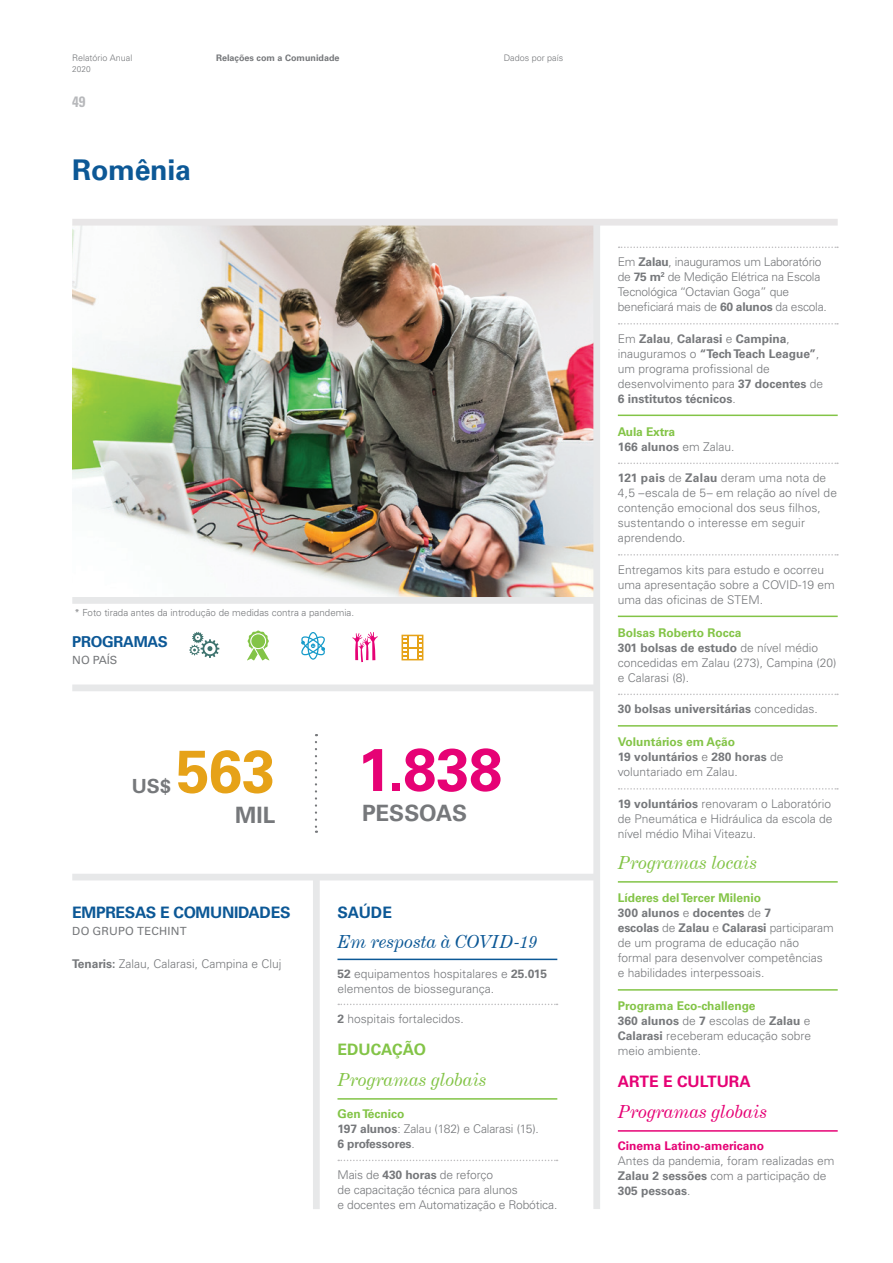
<style>
.page{position:relative;width:893px;height:1263px;background:#fff}
.page>*{position:absolute;margin:0;border:0;box-sizing:border-box;transform-origin:0 0}
.txt___texto_general{font:700 60px "Univers LT Std";color:#e60275}
.txt___texto_general-2{font:700 60px "Univers LT Std";color:#e6a218}
.txt___texto_general-3{font:700 28.5px "Univers LT Std";letter-spacing:-.01em;color:#0c5896}
.txt___texto_general-4{font:700 22.5px "Univers LT Std";letter-spacing:-.005em;color:#76787b}
.txt___texto_general-5{font:700 19.5px "Univers LT Std";color:#76787b}
.N2_Educaion_Global{font:italic 18px "Century Expanded BT";color:#83c447}
.N2_Salud_COVID{font:italic 18px "Century Expanded BT";color:#0c5896}
.N2_Cultura_Global{font:italic 18px "Century Expanded BT";color:#e60275}
.N1_Cartel_comunida{font:700 15.75px "Univers LT Std";letter-spacing:-.02em;color:#0c5896}
.N1_Cultura{font:700 15.75px "Univers LT Std";color:#e60275}
.N1_Educacion{font:700 15.75px "Univers LT Std";color:#83c447}
.N1_Salud{font:700 15.75px "Univers LT Std";color:#0c5896}
.N1_Cartel_comunida-2{font:700 15px "Univers LT Std";letter-spacing:-.02em;color:#0c5896}
.t1{font:700 condensed 15px "Univers LT Std";color:#b7b8bb}
.N0_Txt_FactSheet{font:300 12px/15px "Univers LT Std";color:#76787b}
.N0_Txt_FactSheet-2{font:700 12px/15px "Univers LT Std";color:#76787b}
.N0_Txt_FactSheet-3{font:300 12px/15px "Univers LT Std";letter-spacing:-.02em;color:#76787b}
.N0_Txt_FactSheet-4{font:700 12px "Univers LT Std";color:#83c447}
.txt___texto_general-6{font:300 12px "Univers LT Std";color:#76787b}
.N0_Txt_FactSheet-5{font:700 12px "Univers LT Std";color:#e60275}
.txt___texto_general-7{font:11.25px "Univers LT Std";letter-spacing:.015em;color:#76787b}
.N0_Txt_FactSheet-6{font:300 9.75px "Univers LT Std";color:#76787b}
.t2{font:300 9px "Univers LT Std";color:#76787b}
.t3{font:700 9px "Univers LT Std";color:#76787b}
.t4{font:300 8.25px "Univers LT Std";color:#76787b}
.s1{font-weight:700}
.s2{font-weight:300}
</style>
<div class="page">
<img style="left:72px;top:226px;width:521px;height:371px">
<div style="left:72px;top:219px;width:766px;height:7px;background:#e8e6e7"></div>
<div style="left:593px;top:225px;width:7px;height:984px;background:#e7e8e9"></div>
<div style="left:72px;top:597px;width:525px;height:7px;background:#e7e8e9"></div>
<svg style="left:619px;top:247px;width:219px;height:1px"></svg>
<svg style="left:619px;top:323px;width:219px;height:2px"></svg>
<hr style="left:618px;top:415px;width:220px;height:1px;background:#83c447">
<svg style="left:619px;top:463px;width:219px;height:1px"></svg>
<svg style="left:619px;top:554px;width:219px;height:2px"></svg>
<hr style="left:618px;top:616px;width:220px;height:1px;background:#83c447">
<svg style="left:619px;top:694px;width:219px;height:1px"></svg>
<hr style="left:618px;top:725px;width:220px;height:2px;background:#83c447">
<svg style="left:619px;top:788px;width:219px;height:2px"></svg>
<hr style="left:618px;top:881px;width:220px;height:2px;background:#83c447">
<hr style="left:618px;top:989px;width:220px;height:2px;background:#83c447">
<hr style="left:618px;top:1130px;width:220px;height:2px;background:#e60275">
<div style="left:313px;top:878px;width:7px;height:331px;background:#e7e8e9"></div>
<hr style="left:337px;top:959px;width:220px;height:1px;background:#0c5896">
<svg style="left:338px;top:1004px;width:220px;height:1px"></svg>
<hr style="left:337px;top:1098px;width:220px;height:2px;background:#83c447">
<svg style="left:338px;top:1160px;width:220px;height:1px"></svg>
<div style="left:72px;top:684px;width:525px;height:7px;background:#e7e8e9"></div>
<div style="left:72px;top:874px;width:525px;height:6px;background:#e7e8e9"></div>
<svg style="left:247px;top:630px;width:22px;height:30px"></svg>
<svg style="left:189px;top:632px;width:30px;height:26px"></svg>
<svg style="left:352px;top:632px;width:26px;height:30px"></svg>
<svg style="left:301px;top:632px;width:24px;height:28px"></svg>
<svg style="left:402px;top:635px;width:21px;height:25px"></svg>
<svg style="left:315px;top:742px;width:2px;height:91px"></svg>
<p class="t3" style="left:216px;top:53px;width:125px">Relações com a Comunidade</p>
<p class="t2" style="left:72px;top:53px;width:62px">Relatório Anual</p>
<p class="t2" style="left:504px;top:53px;width:61px">Dados por país</p>
<p class="t4" style="left:72px;top:64px;width:20px">2020</p>
<p class="t1" style="left:72px;top:92px;width:15px">49</p>
<p class="txt___texto_general-3" style="left:72px;top:153px;width:120px">Romênia</p>
<p class="N0_Txt_FactSheet-6" style="left:74px;top:606px;width:281px">* Foto tirada antes da introdução de medidas contra a pandemia.</p>
<p class="N1_Cartel_comunida-2" style="left:72px;top:633px;width:97px">PROGRAMAS</p>
<p class="txt___texto_general-7" style="left:72px;top:653px;width:47px">NO PAÍS</p>
<p class="txt___texto_general-2" style="left:176px;top:736px;width:100px">563</p>
<p class="txt___texto_general-4" style="left:235px;top:802px;width:42px">MIL</p>
<p class="txt___texto_general-5" style="left:132px;top:774px;width:40px">US$</p>
<p class="N1_Cartel_comunida" style="left:72px;top:903px;width:220px">EMPRESAS E COMUNIDADES</p>
<p class="txt___texto_general-7" style="left:72px;top:924px;width:116px">DO GRUPO TECHINT</p>
<p class="txt___texto_general-6" style="left:72px;top:956px;width:211px"><span class="s1">Tenaris:</span> Zalau, Calarasi, Campina e Cluj</p>
<p class="txt___texto_general" style="left:358px;top:735px;width:146px">1.838</p>
<p class="txt___texto_general-4" style="left:362px;top:800px;width:106px">PESSOAS</p>
<p class="N1_Salud" style="left:337px;top:903px;width:56px">SAÚDE</p>
<p class="N2_Salud_COVID" style="left:337px;top:931px;width:202px">Em resposta à COVID-19</p>
<p class="N0_Txt_FactSheet" style="left:337px;top:966px;width:211px"><span class="s1">52</span> equipamentos hospitalares e <span class="s1">25.015 </span>elementos de biossegurança.</p>
<p class="N0_Txt_FactSheet" style="left:337px;top:1011px;width:128px"><span class="s1">2</span> hospitais fortalecidos.</p>
<p class="N1_Educacion" style="left:337px;top:1040px;width:90px">EDUCAÇÃO</p>
<p class="N2_Educaion_Global" style="left:337px;top:1069px;width:151px">Programas globais</p>
<p class="N0_Txt_FactSheet-4" style="left:337px;top:1106px;width:69px">Gen Técnico</p>
<p class="N0_Txt_FactSheet" style="left:337px;top:1121px;width:203px"><span class="s1">197 alunos</span>: Zalau (182) e Calarasi (15).<br><span class="s1">6 professores</span>.</p>
<p class="N0_Txt_FactSheet" style="left:337px;top:1167px;width:157px">Mais de <span class="s1">430 horas</span> de reforço</p>
<p class="N0_Txt_FactSheet" style="left:337px;top:1182px;width:182px">de capacitação técnica para alunos</p>
<p class="N0_Txt_FactSheet" style="left:337px;top:1197px;width:221px">e docentes em Automatização e Robótica.</p>
<p class="N0_Txt_FactSheet-3" style="left:618px;top:254px;width:210px">Em <span class="s1">Zalau</span>, inauguramos um Laboratório de <span class="s1">75 m</span><sup>2</sup> de Medição Elétrica na Escola Tecnológica “Octavian Goga” que beneficiará mais de <span class="s1">60 alunos</span> da escola.</p>
<p class="N0_Txt_FactSheet-2" style="left:618px;top:331px;width:207px"><span class="s2">Em</span> Zalau<span class="s2">,</span> Calarasi <span class="s2">e</span> Campina<span class="s2">, inauguramos o</span> “Tech Teach League”<span class="s2">, um programa profissional de desenvolvimento para</span> 37 docentes <span class="s2">de<br></span>6 institutos técnicos<span class="s2">.</span></p>
<p class="N0_Txt_FactSheet-4" style="left:618px;top:424px;width:59px">Aula Extra</p>
<p class="N0_Txt_FactSheet-2" style="left:618px;top:439px;width:118px">166 alunos <span class="s2">em Zalau.</span></p>
<p class="N0_Txt_FactSheet" style="left:618px;top:470px;width:221px"><span class="s1">121 pais</span> de <span class="s1">Zalau</span> deram uma nota de<br>4,5 –escala de 5– em relação ao nível de contenção emocional dos seus filhos, sustentando o interesse em seguir aprendendo.</p>
<p class="N0_Txt_FactSheet" style="left:618px;top:562px;width:219px">Entregamos kits para estudo e ocorreu uma apresentação sobre a COVID-19 em uma das oficinas de STEM.</p>
<p class="N0_Txt_FactSheet-4" style="left:618px;top:625px;width:125px">Bolsas Roberto Rocca</p>
<p class="N0_Txt_FactSheet" style="left:618px;top:640px;width:220px"><span class="s1">301 bolsas de estudo</span> de nível médio concedidas em Zalau (273), Campina (20) e Calarasi (8).</p>
<p class="N0_Txt_FactSheet-2" style="left:618px;top:701px;width:202px">30 bolsas universitárias <span class="s2">concedidas.</span></p>
<p class="N0_Txt_FactSheet-4" style="left:618px;top:735px;width:119px">Voluntários em Ação</p>
<p class="N0_Txt_FactSheet" style="left:618px;top:749px;width:167px"><span class="s1">19 voluntários</span> e <span class="s1">280 horas</span> de voluntariado em Zalau.</p>
<p class="N0_Txt_FactSheet" style="left:618px;top:796px;width:216px"><span class="s1">19 voluntários</span> renovaram o Laboratório de Pneumática e Hidráulica da escola de nível médio Mihai Viteazu.</p>
<p class="N2_Educaion_Global" style="left:618px;top:852px;width:141px">Programas locais</p>
<p class="N0_Txt_FactSheet-4" style="left:618px;top:891px;width:145px">Líderes del Tercer Milenio</p>
<p class="N0_Txt_FactSheet-2" style="left:618px;top:905px;width:155px">300 alunos <span class="s2">e</span> docentes <span class="s2">de</span> 7</p>
<p class="N0_Txt_FactSheet-2" style="left:618px;top:920px;width:217px">escolas <span class="s2">de</span> Zalau <span class="s2">e</span> Calarasi <span class="s2">participaram</span></p>
<p class="N0_Txt_FactSheet" style="left:618px;top:935px;width:207px">de um programa de educação não formal para desenvolver competências e habilidades interpessoais.</p>
<p class="N0_Txt_FactSheet-4" style="left:618px;top:999px;width:139px">Programa Eco-challenge</p>
<p class="N0_Txt_FactSheet" style="left:618px;top:1013px;width:195px;text-align:justify"><span class="s1">360 alunos</span> de <span class="s1">7</span> escolas de <span class="s1">Zalau</span> e <span class="s1">Calarasi</span> receberam educação sobre meio ambiente.</p>
<p class="N1_Cultura" style="left:618px;top:1072px;width:134px">ARTE E CULTURA</p>
<p class="N2_Cultura_Global" style="left:618px;top:1101px;width:151px">Programas globais</p>
<p class="N0_Txt_FactSheet-5" style="left:618px;top:1138px;width:148px">Cinema Latino-americano</p>
<p class="N0_Txt_FactSheet" style="left:618px;top:1153px;width:218px">Antes da pandemia, foram realizadas em<br><span class="s1">Zalau 2 sessões</span> com a participação de<br><span class="s1">305 pessoas</span>.</p>
</div>
